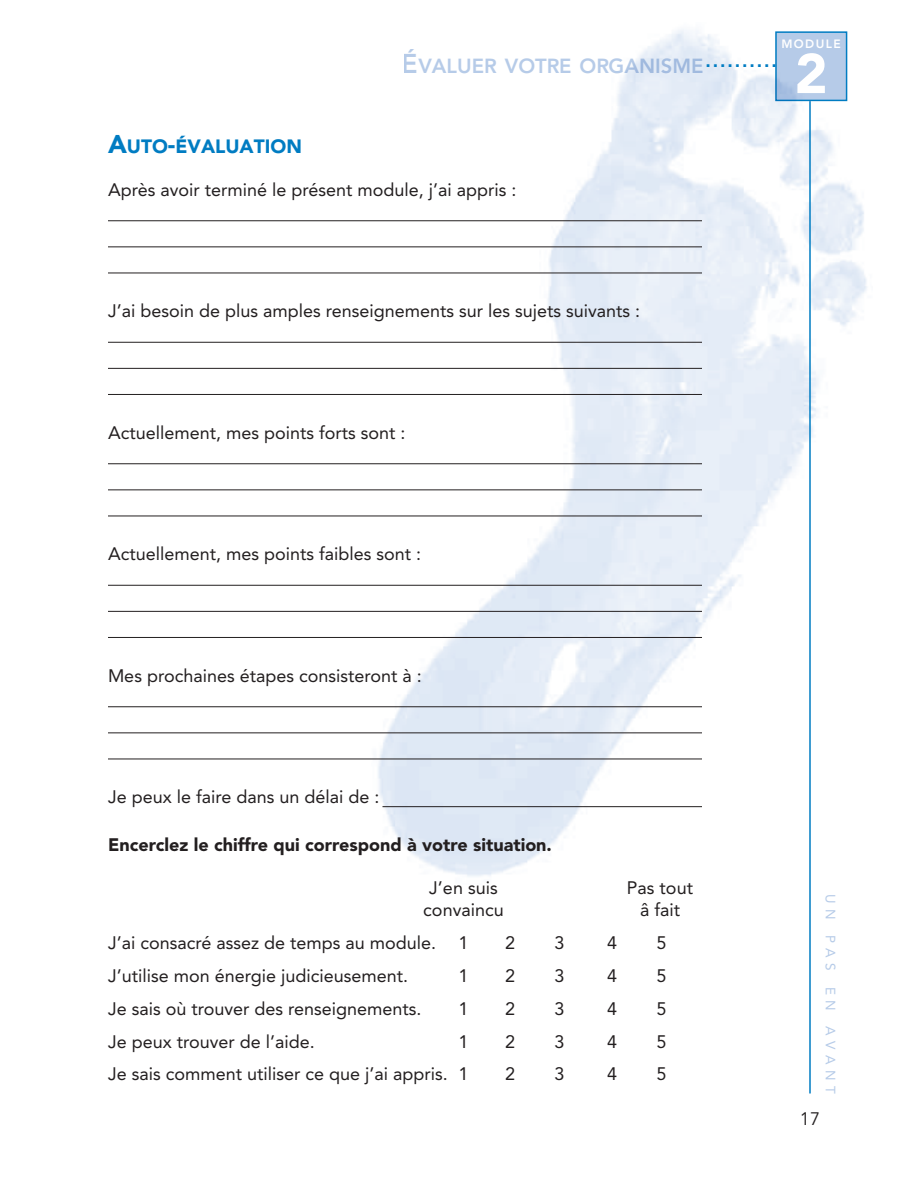
<style>
.page{position:relative;width:918px;height:1188px;background:#fff}
.page>*{position:absolute;margin:0;border:0;box-sizing:border-box;transform-origin:0 0}
.t1{font:900 55.5px "Avenir LT Std";color:#fff}
.t2{font:800 20.25px "Avenir LT Std";color:#b6cbe8}
.t3{font:700 19.35px "Arial";color:#007cc2}
.t4{font:900 19.2px "Avenir LT Std";color:#007cc2}
.t5{font:18px "Avenir LT Std";color:#231f20}
.t6{font:900 18px "Avenir LT Std";color:#231f20}
.t7{font:18px "Avenir LT Std";color:#231f20}
.t8{font:13.5px "Avenir LT Std";letter-spacing:.4em;color:#b6cbe8}
.t9{font:800 12px "Avenir LT Std";letter-spacing:.12em;color:#fff}
.s1{font-size:27px}
.s2{font-size:25.5px}
</style>
<div class="page">
<img style="left:372px;top:29px;width:495px;height:848px">
<hr style="left:809px;top:101px;width:2px;height:992px;background:#007cc2">
<div style="left:775px;top:31px;width:72px;height:70px;background:#b6cbe8;border:2px solid #007cc2"></div>
<hr style="left:108px;top:221px;width:594px;height:1px;background:#231f20">
<hr style="left:108px;top:247px;width:594px;height:1px;background:#231f20">
<hr style="left:108px;top:273px;width:594px;height:1px;background:#231f20">
<hr style="left:108px;top:342px;width:594px;height:1px;background:#231f20">
<hr style="left:108px;top:368px;width:594px;height:1px;background:#231f20">
<hr style="left:108px;top:394px;width:594px;height:1px;background:#231f20">
<hr style="left:108px;top:464px;width:594px;height:1px;background:#231f20">
<hr style="left:108px;top:490px;width:594px;height:1px;background:#231f20">
<hr style="left:108px;top:516px;width:594px;height:1px;background:#231f20">
<hr style="left:108px;top:585px;width:594px;height:1px;background:#231f20">
<hr style="left:108px;top:611px;width:594px;height:1px;background:#231f20">
<hr style="left:108px;top:637px;width:594px;height:1px;background:#231f20">
<hr style="left:108px;top:707px;width:594px;height:1px;background:#231f20">
<hr style="left:108px;top:733px;width:594px;height:1px;background:#231f20">
<hr style="left:108px;top:759px;width:594px;height:1px;background:#231f20">
<hr style="left:383px;top:806px;width:319px;height:1px;background:#231f20">
<p class="t9" style="left:781px;top:37px;width:61px">MODULE</p>
<h1 class="t1" style="left:795px;top:43px;width:34px">2</h1>
<p class="t2" style="left:402px;top:54px;width:303px"><span class="s1">É</span>VALUER VOTRE ORGANISME</p>
<p class="t3" style="left:706px;top:49px;width:73px">..........</p>
<p class="t4" style="left:108px;top:135px;width:195px"><span class="s2">A</span>UTO<span class="s2">-</span>ÉVALUATION</p>
<p class="t5" style="left:108px;top:180px;width:410px">Après avoir terminé le présent module, j’ai appris :</p>
<p class="t5" style="left:108px;top:301px;width:534px">J’ai besoin de plus amples renseignements sur les sujets suivants :</p>
<p class="t5" style="left:108px;top:423px;width:299px">Actuellement, mes points forts sont :</p>
<p class="t5" style="left:108px;top:544px;width:315px">Actuellement, mes points faibles sont :</p>
<p class="t5" style="left:108px;top:666px;width:315px">Mes prochaines étapes consisteront à :</p>
<p class="t5" style="left:108px;top:787px;width:273px">Je peux le faire dans un délai de :</p>
<p class="t6" style="left:108px;top:835px;width:445px">Encerclez le chiffre qui correspond à votre situation.</p>
<p class="t5" style="left:429px;top:878px;width:70px">J’en suis</p>
<p class="t5" style="left:627px;top:878px;width:68px">Pas tout</p>
<p class="t5" style="left:423px;top:900px;width:82px">convaincu</p>
<p class="t5" style="left:640px;top:900px;width:42px">â fait</p>
<p class="t5" style="left:108px;top:933px;width:362px">J’ai consacré assez de temps au module. 1</p>
<p class="t5" style="left:505px;top:933px;width:12px">2</p>
<p class="t5" style="left:555px;top:933px;width:12px">3</p>
<p class="t5" style="left:607px;top:933px;width:12px">4</p>
<p class="t5" style="left:657px;top:933px;width:12px">5</p>
<p class="t5" style="left:108px;top:966px;width:302px">J’utilise mon énergie judicieusement.</p>
<p class="t5" style="left:459px;top:966px;width:12px">1</p>
<p class="t5" style="left:505px;top:966px;width:12px">2</p>
<p class="t5" style="left:555px;top:966px;width:12px">3</p>
<p class="t5" style="left:607px;top:966px;width:12px">4</p>
<p class="t5" style="left:657px;top:966px;width:12px">5</p>
<p class="t5" style="left:108px;top:999px;width:315px">Je sais où trouver des renseignements.</p>
<p class="t5" style="left:459px;top:999px;width:12px">1</p>
<p class="t5" style="left:505px;top:999px;width:12px">2</p>
<p class="t5" style="left:555px;top:999px;width:12px">3</p>
<p class="t5" style="left:607px;top:999px;width:12px">4</p>
<p class="t5" style="left:657px;top:999px;width:12px">5</p>
<p class="t5" style="left:108px;top:1032px;width:208px">Je peux trouver de l’aide.</p>
<p class="t5" style="left:459px;top:1032px;width:12px">1</p>
<p class="t5" style="left:505px;top:1032px;width:12px">2</p>
<p class="t5" style="left:555px;top:1032px;width:12px">3</p>
<p class="t5" style="left:607px;top:1032px;width:12px">4</p>
<p class="t5" style="left:657px;top:1032px;width:12px">5</p>
<p class="t5" style="left:108px;top:1064px;width:362px">Je sais comment utiliser ce que j’ai appris. 1</p>
<p class="t5" style="left:505px;top:1064px;width:12px">2</p>
<p class="t5" style="left:555px;top:1064px;width:12px">3</p>
<p class="t5" style="left:607px;top:1064px;width:12px">4</p>
<p class="t5" style="left:657px;top:1064px;width:12px">5</p>
<p class="t8" style="left:838px;top:894px;width:201px;rotate:90deg">UN PAS EN AVANT</p>
<p class="t7" style="left:800px;top:1108px;width:22px">17</p>
</div>
